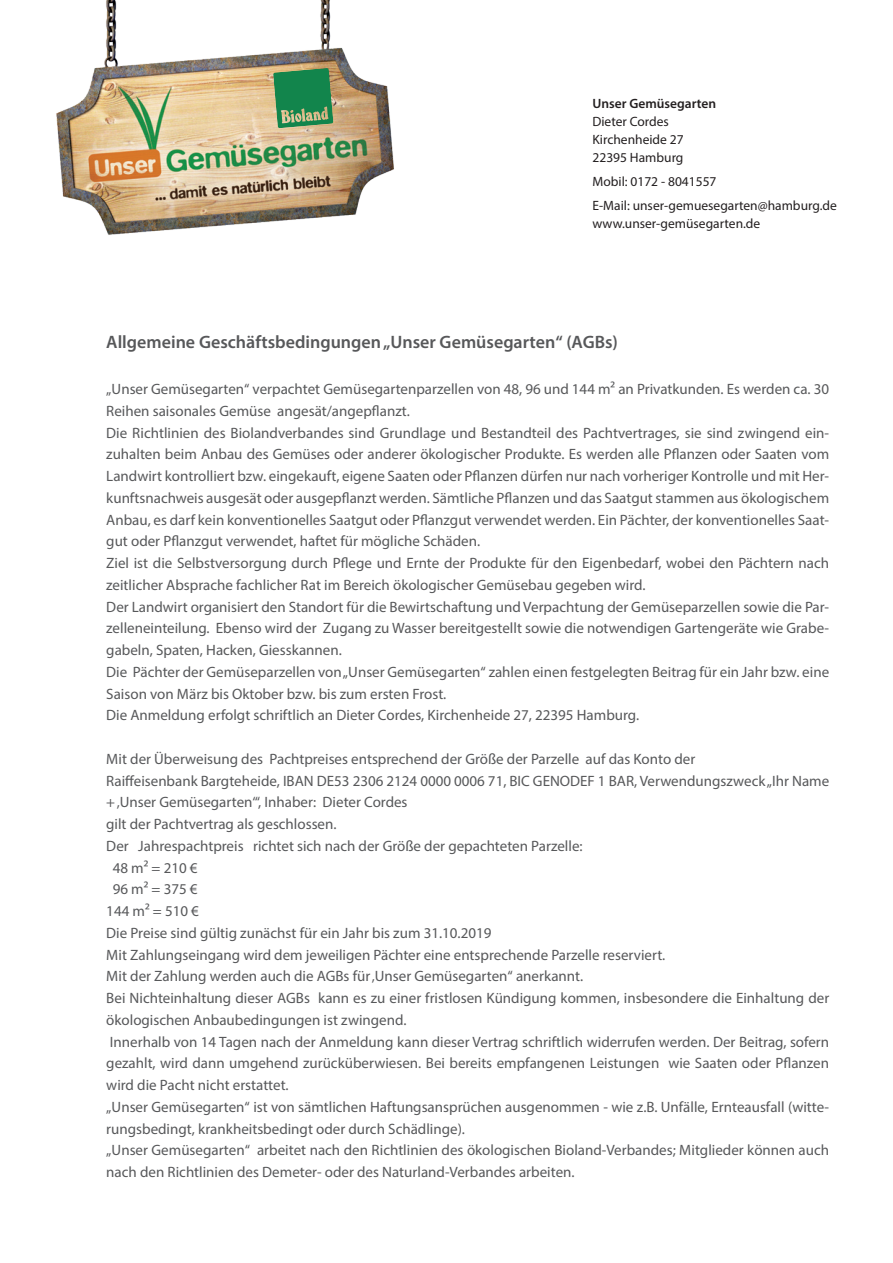
<style>
.page{position:relative;width:893px;height:1263px;background:#fff}
.page>*{position:absolute;margin:0;border:0;box-sizing:border-box;transform-origin:0 0}
.t1{font:600 18px "Myriad Pro";color:#57585a}
.t2{font:15px/21.8px "Myriad Pro";color:#57585a}
.t3{font:13.5px/18px "Myriad Pro";color:#231f20}
.t4{font:600 13.5px "Myriad Pro";color:#231f20}
</style>
<div class="page">
<img style="left:56px;top:0;width:338px;height:235px">
<svg style="left:273px;top:68px;width:60px;height:60px;background:#41915a"></svg>
<p class="t4" style="left:592px;top:95px;width:125px">Unser Gemüsegarten</p>
<p class="t3" style="left:592px;top:112px;width:93px">Dieter Cordes<br>Kirchenheide 27<br>22395 Hamburg</p>
<p class="t3" style="left:592px;top:169px;width:246px;line-height:24px">Mobil: 0172 - 8041557<br>E-Mail: unser-gemuesegarten@hamburg.de</p>
<p class="t3" style="left:592px;top:214px;width:169px">www.unser-gemüsegarten.de</p>
<p class="t1" style="left:106px;top:331px;width:513px">Allgemeine Geschäftsbedingungen „Unser Gemüsegarten“ (AGBs)</p>
<p class="t2" style="left:106px;top:378px;width:724px">„Unser Gemüsegarten“ verpachtet Gemüsegartenparzellen von 48, 96 und 144 m² an Privatkunden. Es werden ca. 30<br>Reihen saisonales Gemüse angesät/angepflanzt.<br>Die Richtlinien des Biolandverbandes sind Grundlage und Bestandteil des Pachtvertrages, sie sind zwingend ein&shy;zuhalten beim Anbau des Gemüses oder anderer ökologischer Produkte. Es werden alle Pflanzen oder Saaten vom Landwirt kontrolliert bzw. eingekauft, eigene Saaten oder Pflanzen dürfen nur nach vorheriger Kontrolle und mit Her&shy;kunftsnachweis ausgesät oder ausgepflanzt werden. Sämtliche Pflanzen und das Saatgut stammen aus ökologischem Anbau, es darf kein konventionelles Saatgut oder Pflanzgut verwendet werden. Ein Pächter, der konventionelles Saat&shy;gut oder Pflanzgut verwendet, haftet für mögliche Schäden.<br>Ziel ist die Selbstversorgung durch Pflege und Ernte der Produkte für den Eigenbedarf, wobei den Pächtern nach zeitlicher Absprache fachlicher Rat im Bereich ökologischer Gemüsebau gegeben wird.<br>Der Landwirt organisiert den Standort für die Bewirtschaftung und Verpachtung der Gemüseparzellen sowie die Par&shy;zelleneinteilung. Ebenso wird der Zugang zu Wasser bereitgestellt sowie die notwendigen Gartengeräte wie Grabe&shy;gabeln, Spaten, Hacken, Giesskannen.<br>Die Pächter der Gemüseparzellen von „Unser Gemüsegarten“ zahlen einen festgelegten Beitrag für ein Jahr bzw. eine Saison von März bis Oktober bzw. bis zum ersten Frost.<br>Die Anmeldung erfolgt schriftlich an Dieter Cordes, Kirchenheide 27, 22395 Hamburg.</p>
<p class="t2" style="left:106px;top:748px;width:590px">Mit der Überweisung des Pachtpreises entsprechend der Größe der Parzelle auf das Konto der</p>
<p class="t2" style="left:106px;top:769px;width:724px">Raiffeisenbank Bargteheide, IBAN DE53 2306 2124 0000 0006 71, BIC GENODEF 1 BAR, Verwendungszweck „Ihr Name</p>
<p class="t2" style="left:106px;top:791px;width:303px">+ ‚Unser Gemüsegarten‘“, Inhaber: Dieter Cordes</p>
<p class="t2" style="left:106px;top:813px;width:232px">gilt der Pachtvertrag als geschlossen.</p>
<p class="t2" style="left:106px;top:835px;width:478px">Der Jahrespachtpreis richtet sich nach der Größe der gepachteten Parzelle:</p>
<p class="t2" style="left:113px;top:856px;width:87px">48 m² = 210 €</p>
<p class="t2" style="left:113px;top:878px;width:87px">96 m² = 375 €</p>
<p class="t2" style="left:106px;top:900px;width:94px">144 m² = 510 €</p>
<p class="t2" style="left:106px;top:922px;width:387px">Die Preise sind gültig zunächst für ein Jahr bis zum 31.10.2019</p>
<p class="t2" style="left:106px;top:943px;width:561px">Mit Zahlungseingang wird dem jeweiligen Pächter eine entsprechende Parzelle reserviert.</p>
<p class="t2" style="left:106px;top:965px;width:478px">Mit der Zahlung werden auch die AGBs für ‚Unser Gemüsegarten“ anerkannt.</p>
<p class="t2" style="left:106px;top:987px;width:724px">Bei Nichteinhaltung dieser AGBs kann es zu einer fristlosen Kündigung kommen, insbesondere die Einhaltung der</p>
<p class="t2" style="left:106px;top:1009px;width:302px">ökologischen Anbaubedingungen ist zwingend.</p>
<p class="t2" style="left:110px;top:1030px;width:721px">Innerhalb von 14 Tagen nach der Anmeldung kann dieser Vertrag schriftlich widerrufen werden. Der Beitrag, sofern</p>
<p class="t2" style="left:106px;top:1052px;width:724px">gezahlt, wird dann umgehend zurücküberwiesen. Bei bereits empfangenen Leistungen wie Saaten oder Pflanzen</p>
<p class="t2" style="left:106px;top:1074px;width:184px">wird die Pacht nicht erstattet.</p>
<p class="t2" style="left:106px;top:1096px;width:724px">„Unser Gemüsegarten“ ist von sämtlichen Haftungsansprüchen ausgenommen - wie z.B. Unfälle, Ernteausfall (witte-</p>
<p class="t2" style="left:106px;top:1117px;width:360px">rungsbedingt, krankheitsbedingt oder durch Schädlinge).</p>
<p class="t2" style="left:106px;top:1139px;width:724px">„Unser Gemüsegarten“ arbeitet nach den Richtlinien des ökologischen Bioland-Verbandes; Mitglieder können auch</p>
<p class="t2" style="left:106px;top:1161px;width:470px">nach den Richtlinien des Demeter- oder des Naturland-Verbandes arbeiten.</p>
</div>
